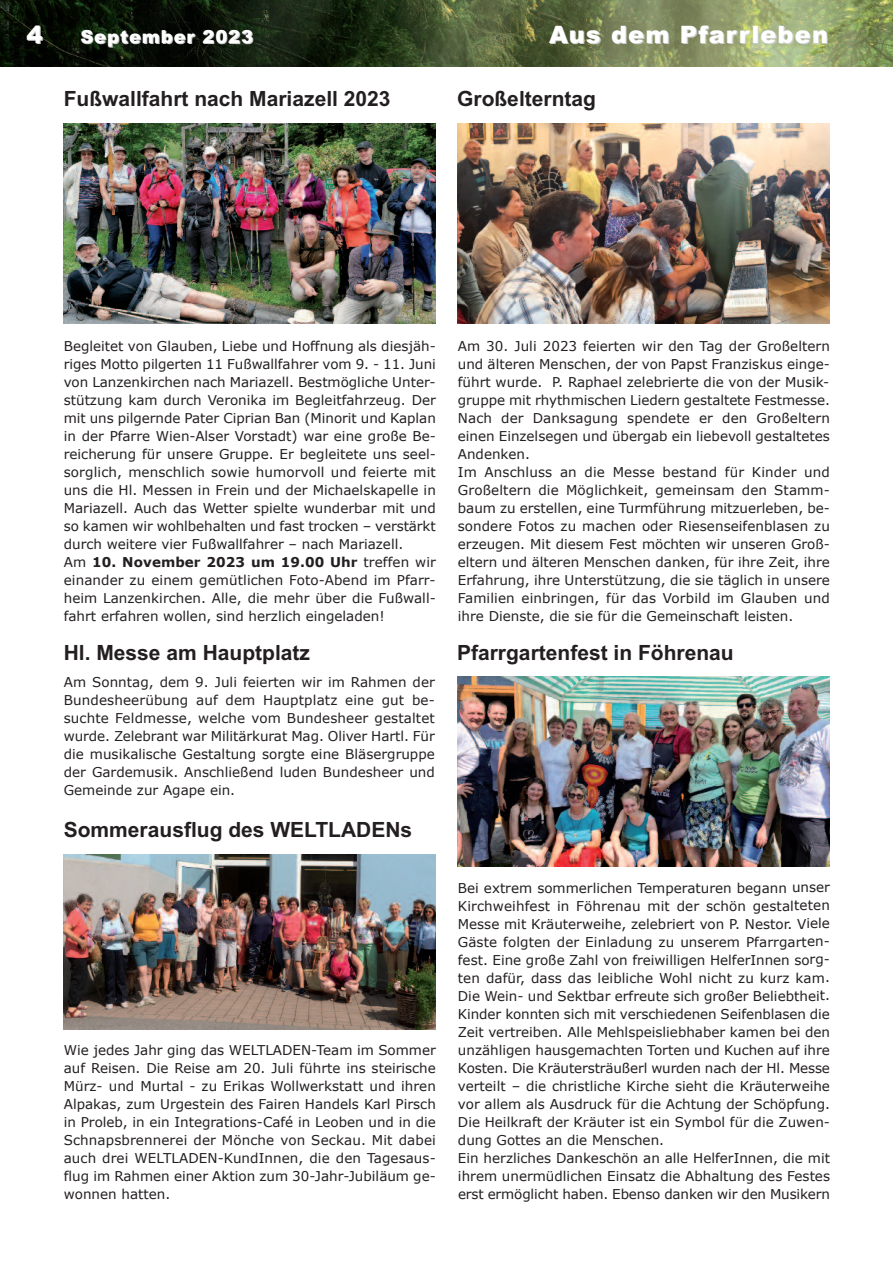
<style>
.page{position:relative;width:893px;height:1263px;background:#fff}
.page>*{position:absolute;margin:0;border:0;box-sizing:border-box;transform-origin:0 0}
.t1{font:900 24px "Arial";letter-spacing:.05em;color:#fff}
.t2{font:700 21px "Arial";color:#231f20}
.t3{font:900 18px "Arial";letter-spacing:.05em;color:#fff}
.t4{font:13.5px/18px "Verdana";color:#231f20}
.s1{font-weight:700}
</style>
<div class="page">
<img style="left:0;top:0;width:893px;height:66px">
<img style="left:64px;top:123px;width:372px;height:201px">
<img style="left:458px;top:123px;width:372px;height:201px">
<img style="left:64px;top:855px;width:372px;height:174px">
<img style="left:458px;top:677px;width:372px;height:190px">
<h1 class="t1" style="left:26px;top:20px;width:18px">4</h1>
<h3 class="t3" style="left:80px;top:26px;width:174px">September 2023</h3>
<h1 class="t1" style="left:549px;top:20px;width:280px">Aus dem Pfarrleben</h1>
<h2 class="t2" style="left:64px;top:87px;width:328px">Fußwallfahrt nach Mariazell 2023</h2>
<h2 class="t2" style="left:457px;top:87px;width:140px">Großelterntag</h2>
<p class="t4" style="left:64px;top:336px;width:374px">Begleitet von Glauben, Liebe und Hoffnung als diesjäh&shy;riges Motto pilgerten 11 Fußwallfahrer vom 9. - 11. Juni von Lanzenkirchen nach Mariazell. Bestmögliche Unter&shy;stützung kam durch Veronika im Begleitfahrzeug. Der mit uns pilgernde Pater Ciprian Ban (Minorit und Kaplan in der Pfarre Wien-Alser Vorstadt) war eine große Be&shy;reicherung für unsere Gruppe. Er begleitete uns seel&shy;sorglich, menschlich sowie humorvoll und feierte mit uns die Hl. Messen in Frein und der Michaelskapelle in Mariazell. Auch das Wetter spielte wunderbar mit und so kamen wir wohlbehalten und fast trocken – verstärkt durch weitere vier Fußwallfahrer – nach Mariazell.<br>Am <span class="s1">10. November 2023 um 19.00 Uhr</span> treffen wir einander zu einem gemütlichen Foto-Abend im Pfarr&shy;heim Lanzenkirchen. Alle, die mehr über die Fußwall&shy;fahrt erfahren wollen, sind herzlich eingeladen!</p>
<p class="t4" style="left:458px;top:336px;width:374px">Am 30. Juli 2023 feierten wir den Tag der Großeltern und älteren Menschen, der von Papst Franziskus einge&shy;führt wurde. P. Raphael zelebrierte die von der Musik&shy;gruppe mit rhythmischen Liedern gestaltete Festmesse.<br>Nach der Danksagung spendete er den Großeltern einen Einzelsegen und übergab ein liebevoll gestaltetes Andenken.<br>Im Anschluss an die Messe bestand für Kinder und Großeltern die Möglichkeit, gemeinsam den Stamm&shy;baum zu erstellen, eine Turmführung mitzuerleben, be&shy;sondere Fotos zu machen oder Riesenseifenblasen zu erzeugen. Mit diesem Fest möchten wir unseren Groß&shy;eltern und älteren Menschen danken, für ihre Zeit, ihre Erfahrung, ihre Unterstützung, die sie täglich in unsere Familien einbringen, für das Vorbild im Glauben und ihre Dienste, die sie für die Gemeinschaft leisten.</p>
<h2 class="t2" style="left:64px;top:640px;width:248px">Hl. Messe am Hauptplatz</h2>
<h2 class="t2" style="left:457px;top:640px;width:278px">Pfarrgartenfest in Föhrenau</h2>
<p class="t4" style="left:64px;top:673px;width:373px;text-align:justify">Am Sonntag, dem 9. Juli feierten wir im Rahmen der Bundesheerübung auf dem Hauptplatz eine gut be&shy;suchte Feldmesse, welche vom Bundesheer gestaltet wurde. Zelebrant war Militärkurat Mag. Oliver Hartl. Für die musikalische Gestaltung sorgte eine Bläsergruppe der Gardemusik. Anschließend luden Bundesheer und Gemeinde zur Agape ein.</p>
<h2 class="t2" style="left:64px;top:818px;width:350px">Sommerausflug des WELTLADENs</h2>
<p class="t4" style="left:64px;top:1041px;width:374px;text-align:justify">Wie jedes Jahr ging das WELTLADEN-Team im Sommer auf Reisen. Die Reise am 20. Juli führte ins steirische Mürz- und Murtal - zu Erikas Wollwerkstatt und ihren Alpakas, zum Urgestein des Fairen Handels Karl Pirsch in Proleb, in ein Integrations-Café in Leoben und in die Schnapsbrennerei der Mönche von Seckau. Mit dabei auch drei WELTLADEN-KundInnen, die den Tagesaus&shy;flug im Rahmen einer Aktion zum 30-Jahr-Jubiläum ge&shy;wonnen hatten.</p>
<p class="t4" style="left:458px;top:878px;width:374px">Bei extrem sommerlichen Temperaturen begann unser Kirchweihfest in Föhrenau mit der schön gestalteten Messe mit Kräuterweihe, zelebriert von P. Nestor. Viele Gäste folgten der Einladung zu unserem Pfarrgarten&shy;fest. Eine große Zahl von freiwilligen HelferInnen sorg&shy;ten dafür, dass das leibliche Wohl nicht zu kurz kam.<br>Die Wein- und Sektbar erfreute sich großer Beliebtheit.<br>Kinder konnten sich mit verschiedenen Seifenblasen die Zeit vertreiben. Alle Mehlspeisliebhaber kamen bei den unzähligen hausgemachten Torten und Kuchen auf ihre Kosten. Die Kräutersträußerl wurden nach der Hl. Messe verteilt – die christliche Kirche sieht die Kräuterweihe vor allem als Ausdruck für die Achtung der Schöpfung.<br>Die Heilkraft der Kräuter ist ein Symbol für die Zuwen&shy;dung Gottes an die Menschen.<br>Ein herzliches Dankeschön an alle HelferInnen, die mit ihrem unermüdlichen Einsatz die Abhaltung des Festes erst ermöglicht haben. Ebenso danken wir den Musikern</p>
</div>
